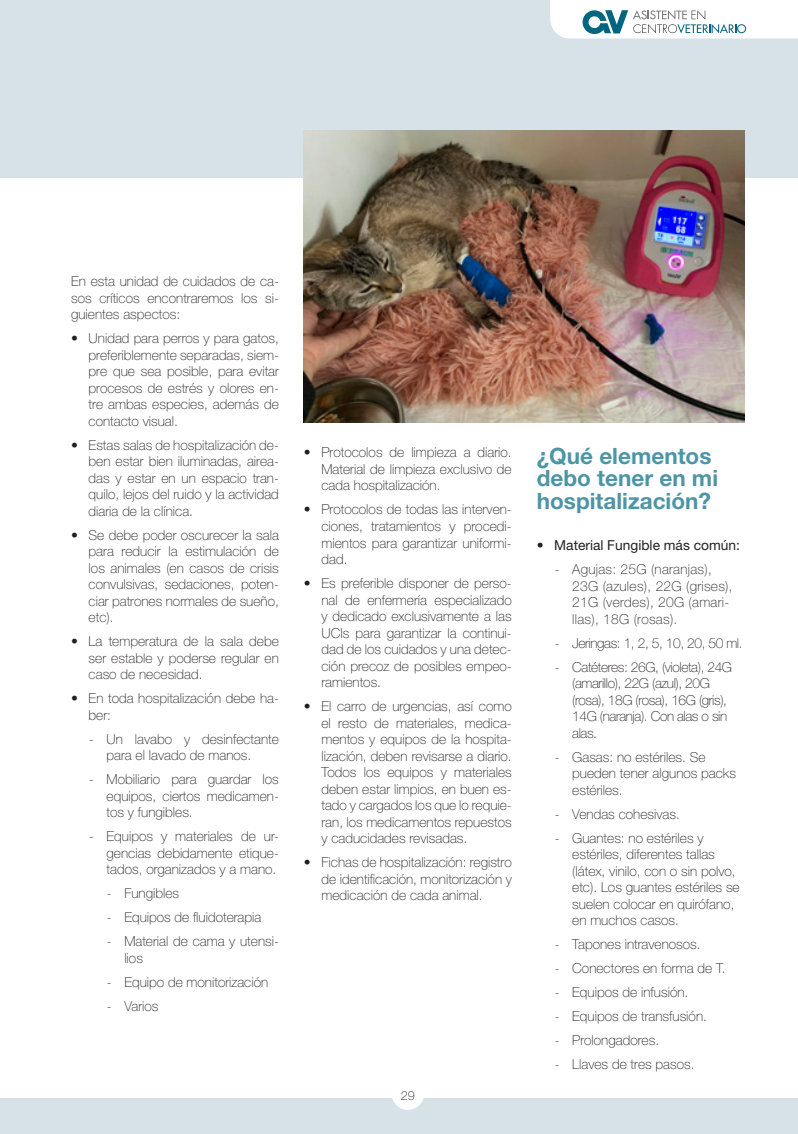
<style>
.page{position:relative;width:798px;height:1134px;background:#fff}
.page>*{position:absolute;margin:0;border:0;box-sizing:border-box;transform-origin:0 0}
.t1{font:700 22.5px/22.5px "Helvetica Neue LT Std";color:#4d95a6}
.t2{font:100 13.75px/16.5px "Helvetica Neue LT Std";color:#231f20;text-align:justify}
.t3{font:100 13.75px/16.5px "Helvetica Neue LT Std";letter-spacing:-.03em;color:#231f20}
.t4{font:100 13.75px/16.5px "Helvetica Neue LT Std";letter-spacing:.02em;color:#231f20}
.t5{font:13.75px "Helvetica Neue LT Std";color:#231f20}
.t6{font:100 12.5px "Helvetica Neue LT Std";color:#231f20}
.s1{font-weight:100}
</style>
<div class="page">
<div style="left:0;top:1098px;width:797px;height:36px;background:#d6e2e7"></div>
<div style="left:0;top:0;width:797px;height:177px;background:#d6e2e7"></div>
<img style="left:304px;top:130px;width:440px;height:293px">
<div style="left:391px;top:1077px;width:33px;height:33px;background:#fff;border-radius:50%"></div>
<svg style="left:550px;top:0;width:247px;height:39px;background:#e3ecee"></svg>
<p class="t2" style="left:71px;top:273px;width:209px">En esta unidad de cuidados de ca&shy;sos críticos encontraremos los si&shy;guientes aspectos:</p>
<p class="t2" style="left:89px;top:330px;width:192px;text-indent:-18px">• Unidad para perros y para gatos, preferiblemente separadas, siem&shy;pre que sea posible, para evitar procesos de estrés y olores en&shy;tre ambas especies, además de contacto visual.</p>
<p class="t2" style="left:89px;top:437px;width:192px;text-indent:-18px">• Estas salas de hospitalización de&shy;ben estar bien iluminadas, airea&shy;das y estar en un espacio tran&shy;quilo, lejos del ruido y la actividad diaria de la clínica.</p>
<p class="t2" style="left:89px;top:527px;width:192px;text-indent:-18px">• Se debe poder oscurecer la sala para reducir la estimulación de los animales (en casos de crisis convulsivas, sedaciones, poten&shy;ciar patrones normales de sueño, etc).</p>
<p class="t2" style="left:89px;top:633px;width:192px;text-indent:-18px">• La temperatura de la sala debe ser estable y poderse regular en caso de necesidad.</p>
<p class="t2" style="left:89px;top:690px;width:192px;text-indent:-18px">• En toda hospitalización debe ha&shy;ber:</p>
<p class="t2" style="left:106px;top:731px;width:174px;text-indent:-18px">- Un lavabo y desinfectante para el lavado de manos.</p>
<p class="t2" style="left:106px;top:771px;width:174px;text-indent:-18px">- Mobiliario para guardar los equipos, ciertos medicamen&shy;tos y fungibles.</p>
<p class="t2" style="left:106px;top:828px;width:174px;text-indent:-18px">- Equipos y materiales de ur&shy;gencias debidamente etique&shy;tados, organizados y a mano.</p>
<p class="t2" style="left:107px;top:885px;width:74px">- Fungibles</p>
<p class="t2" style="left:107px;top:909px;width:156px">- Equipos de fluidoterapia</p>
<p class="t2" style="left:124px;top:933px;width:156px;text-indent:-18px">- Material de cama y utensi&shy;lios</p>
<p class="t2" style="left:107px;top:973px;width:163px">- Equipo de monitorización</p>
<p class="t2" style="left:107px;top:997px;width:53px">- Varios</p>
<p class="t2" style="left:321px;top:444px;width:192px;text-indent:-18px">• Protocolos de limpieza a diario.<br>Material de limpieza exclusivo de cada hospitalización.</p>
<p class="t2" style="left:321px;top:501px;width:192px;text-indent:-18px">• Protocolos de todas las interven&shy;ciones, tratamientos y procedi&shy;mientos para garantizar uniformi&shy;dad.</p>
<p class="t2" style="left:321px;top:575px;width:192px;text-indent:-18px">• Es preferible disponer de perso&shy;nal de enfermería especializado y dedicado exclusivamente a las UCIs para garantizar la continui&shy;dad de los cuidados y una detec&shy;ción precoz de posibles empeo&shy;ramientos.</p>
<p class="t2" style="left:321px;top:698px;width:192px;text-indent:-18px">• El carro de urgencias, así como el resto de materiales, medica&shy;mentos y equipos de la hospita&shy;lización, deben revisarse a diario.<br>Todos los equipos y materiales deben estar limpios, en buen es&shy;tado y cargados los que lo requie&shy;ran, los medicamentos repuestos y caducidades revisadas.</p>
<p class="t2" style="left:321px;top:854px;width:192px;text-indent:-18px">• Fichas de hospitalización: registro de identificación, monitorización y medicación de cada animal.</p>
<p class="t6" style="left:401px;top:1089px;width:15px">29</p>
<h1 class="t1" style="left:536px;top:444px;width:183px">¿Qué elementos debo tener en mi hospitalización?</h1>
<p class="t5" style="left:536px;top:537px;width:204px"><span class="s1">•</span> Material Fungible más común:</p>
<p class="t4" style="left:572px;top:561px;width:162px;text-indent:-18px">- Agujas: 25G (naranjas),<br>23G (azules), 22G (grises),<br>21G (verdes), 20G (amari&shy;llas), 18G (rosas).</p>
<p class="t3" style="left:554px;top:635px;width:189px">- Jeringas: 1, 2, 5, 10, 20, 50 ml.</p>
<p class="t3" style="left:572px;top:659px;width:161px;text-indent:-18px">- Catéteres: 26G, (violeta), 24G (amarillo), 22G (azul), 20G (rosa), 18G (rosa), 16G (gris),<br>14G (naranja). Con alas o sin alas.</p>
<p class="t2" style="left:572px;top:749px;width:165px;text-align:left;text-indent:-18px">- Gasas: no estériles. Se pueden tener algunos packs estériles.</p>
<p class="t2" style="left:554px;top:806px;width:127px">- Vendas cohesivas.</p>
<p class="t2" style="left:572px;top:830px;width:169px;text-align:left;text-indent:-18px">- Guantes: no estériles y estériles, diferentes tallas (látex, vinilo, con o sin polvo, etc). Los guantes estériles se suelen colocar en quirófano, en muchos casos.</p>
<p class="t2" style="left:554px;top:936px;width:147px">- Tapones intravenosos.</p>
<p class="t2" style="left:554px;top:960px;width:172px">- Conectores en forma de T.</p>
<p class="t2" style="left:554px;top:984px;width:135px">- Equipos de infusión.</p>
<p class="t2" style="left:554px;top:1008px;width:154px">- Equipos de transfusión.</p>
<p class="t2" style="left:554px;top:1032px;width:106px">- Prolongadores.</p>
<p class="t2" style="left:554px;top:1056px;width:141px">- Llaves de tres pasos.</p>
</div>
